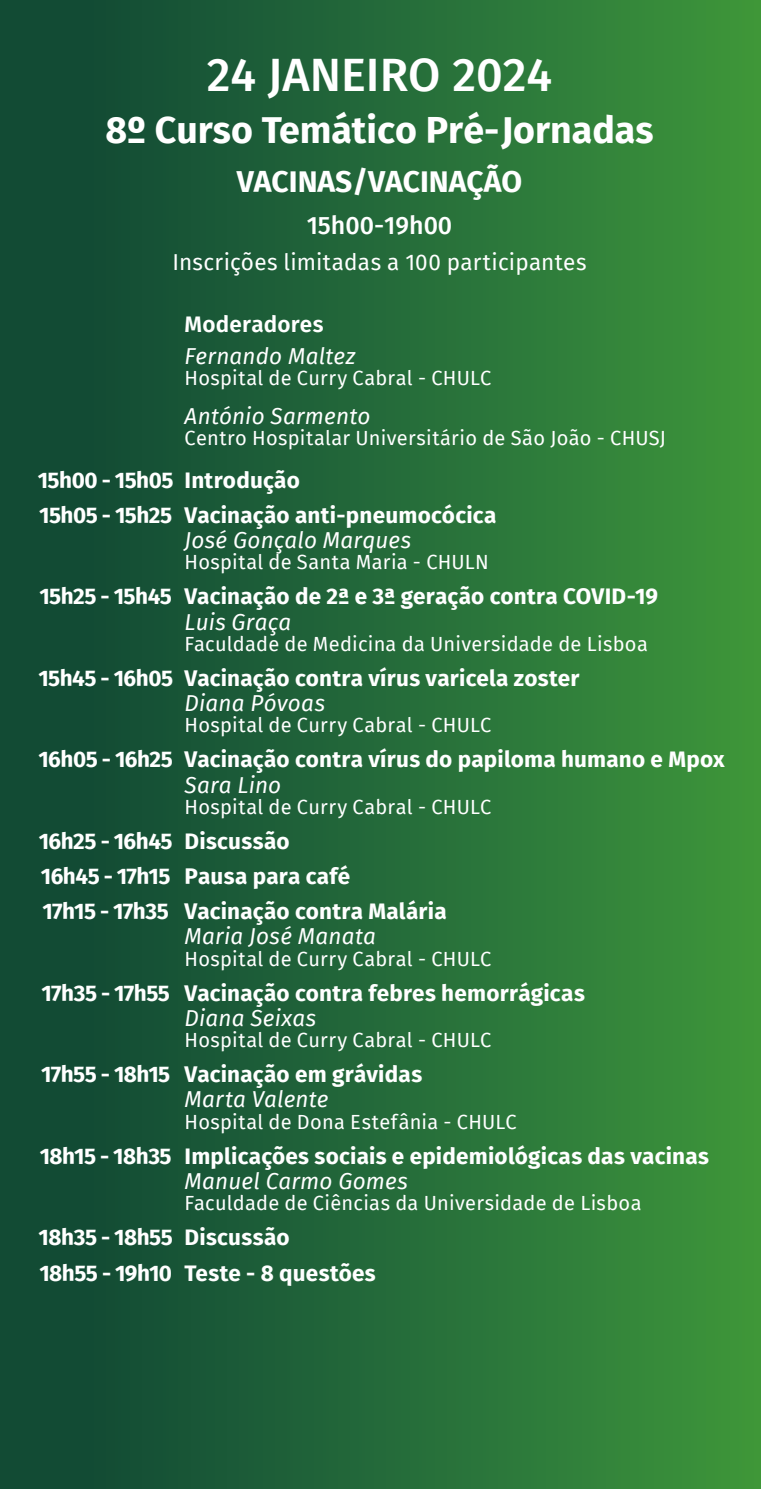
<style>
.page{position:relative;width:762px;height:1489px;background:#fff}
.page>*{position:absolute;margin:0;border:0;box-sizing:border-box;transform-origin:0 0}
.t1{font:500 46.75px "Fira Sans";color:#fff}
.t2{font:700 37.5px "Fira Sans";color:#fff}
.t3{font:700 30px "Fira Sans";color:#fff}
.t4{font:500 25px "Fira Sans";color:#fff}
.t5{font:700 22.5px/35.2px "Fira Sans";letter-spacing:.005em;color:#fff}
.t6{font:italic 22.5px "Fira Sans";letter-spacing:.01em;color:#fff}
.t7{font:22.5px "Fira Sans";letter-spacing:.015em;color:#fff}
.t8{font:600 22.5px "Fira Sans";letter-spacing:.01em;color:#fff}
.t9{font:20px "Fira Sans";letter-spacing:.01em;color:#fff}
</style>
<div class="page">
<div style="left:0;top:0;width:760px;height:1488px;background:linear-gradient(to right,#0d4235,#3d953c)"></div>
<h1 class="t1" style="left:207px;top:37px;width:347px">24 JANEIRO 2024</h1>
<h2 class="t2" style="left:105px;top:98px;width:550px">8º Curso Temático Pré-Jornadas</h2>
<h3 class="t3" style="left:237px;top:156px;width:287px">VACINAS/VACINAÇÃO</h3>
<p class="t4" style="left:307px;top:205px;width:147px">15h00-19h00</p>
<p class="t7" style="left:172px;top:245px;width:416px">Inscrições limitadas a 100 participantes</p>
<p class="t8" style="left:185px;top:305px;width:140px">Moderadores</p>
<p class="t6" style="left:185px;top:339px;width:173px">Fernando Maltez</p>
<p class="t9" style="left:185px;top:363px;width:308px">Hospital de Curry Cabral - CHULC</p>
<p class="t6" style="left:185px;top:399px;width:187px">António Sarmento</p>
<p class="t9" style="left:185px;top:423px;width:483px">Centro Hospitalar Universitário de São João - CHUSJ</p>
<p class="t5" style="left:38px;top:460px;width:460px">15h00 - 15h05 Introdução<br>15h05 - 15h25 Vacinação anti-pneumocócica</p>
<p class="t6" style="left:185px;top:523px;width:228px">José Gonçalo Marques</p>
<p class="t9" style="left:185px;top:547px;width:306px">Hospital de Santa Maria - CHULN</p>
<p class="t5" style="left:39px;top:577px;width:620px">15h25 - 15h45 Vacinação de 2ª e 3ª geração contra COVID-19</p>
<p class="t6" style="left:185px;top:604px;width:108px">Luis Graça</p>
<p class="t9" style="left:185px;top:628px;width:465px">Faculdade de Medicina da Universidade de Lisboa</p>
<p class="t5" style="left:38px;top:659px;width:543px">15h45 - 16h05 Vacinação contra vírus varicela zoster</p>
<p class="t6" style="left:185px;top:686px;width:142px">Diana Póvoas</p>
<p class="t9" style="left:185px;top:710px;width:308px">Hospital de Curry Cabral - CHULC</p>
<p class="t5" style="left:39px;top:740px;width:688px">16h05 - 16h25 Vacinação contra vírus do papiloma humano e Mpox</p>
<p class="t6" style="left:185px;top:767px;width:98px">Sara Lino</p>
<p class="t9" style="left:185px;top:791px;width:308px">Hospital de Curry Cabral - CHULC</p>
<p class="t5" style="left:39px;top:822px;width:409px">16h25 - 16h45 Discussão<br>16h45 - 17h15 Pausa para café<br>17h15 - 17h35 Vacinação contra Malária</p>
<p class="t6" style="left:185px;top:919px;width:193px">Maria José Manata</p>
<p class="t9" style="left:185px;top:943px;width:308px">Hospital de Curry Cabral - CHULC</p>
<p class="t5" style="left:41px;top:973px;width:545px">17h35 - 17h55 Vacinação contra febres hemorrágicas</p>
<p class="t6" style="left:185px;top:1001px;width:133px">Diana Seixas</p>
<p class="t9" style="left:185px;top:1025px;width:308px">Hospital de Curry Cabral - CHULC</p>
<p class="t5" style="left:41px;top:1055px;width:383px">17h55 - 18h15 Vacinação em grávidas</p>
<p class="t6" style="left:185px;top:1082px;width:145px">Marta Valente</p>
<p class="t9" style="left:185px;top:1106px;width:334px">Hospital de Dona Estefânia - CHULC</p>
<p class="t5" style="left:40px;top:1136px;width:671px">18h15 - 18h35 Implicações sociais e epidemiológicas das vacinas</p>
<p class="t6" style="left:185px;top:1164px;width:225px">Manuel Carmo Gomes</p>
<p class="t9" style="left:185px;top:1188px;width:458px">Faculdade de Ciências da Universidade de Lisboa</p>
<p class="t5" style="left:39px;top:1218px;width:339px">18h35 - 18h55 Discussão<br>18h55 - 19h10 Teste - 8 questões</p>
</div>
